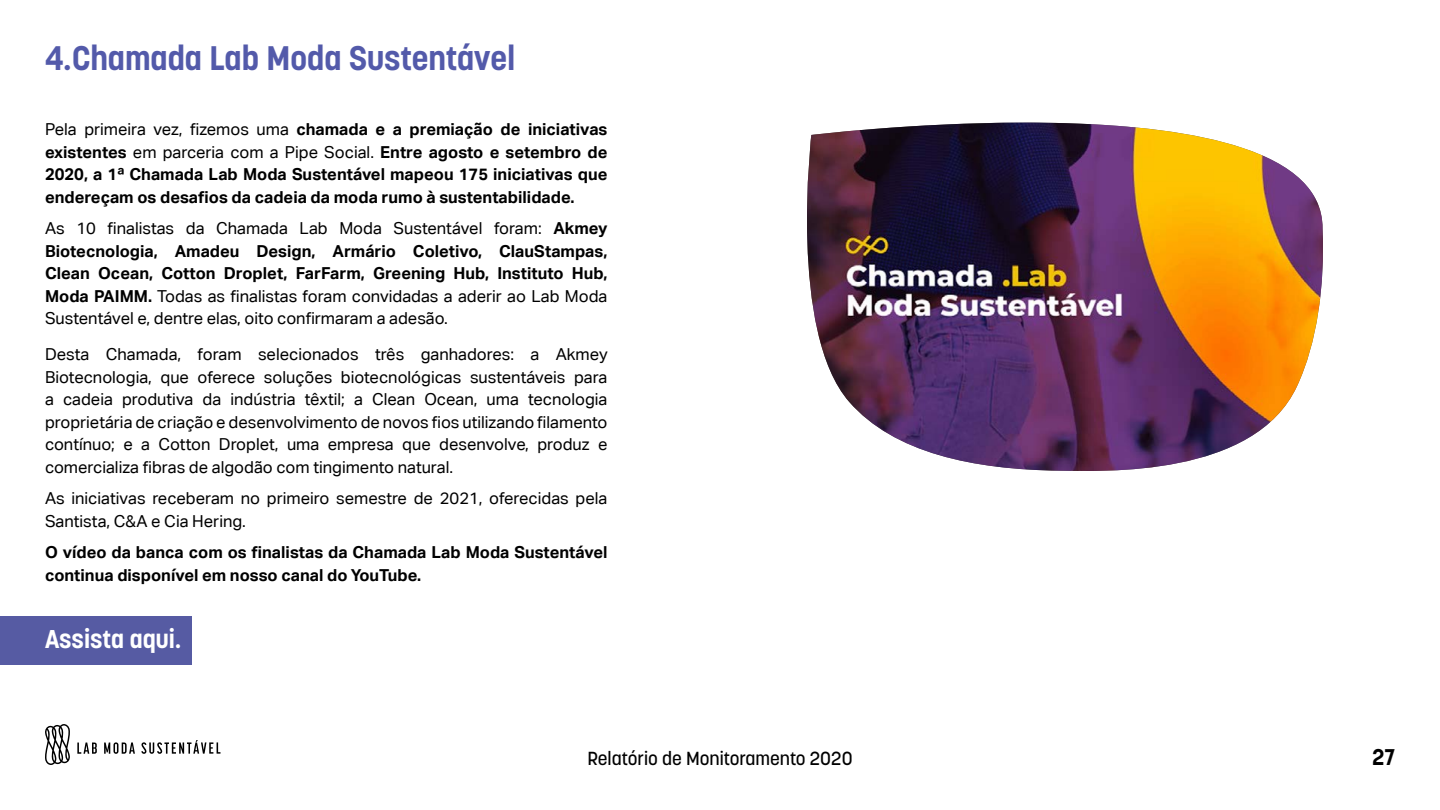
<style>
.page{position:relative;width:1440px;height:810px;background:#fff}
.page>*{position:absolute;margin:0;border:0;box-sizing:border-box;transform-origin:0 0}
.t1{font:700 33.75px "Korolev";color:#535aaa}
.t2{font:700 25.5px "Korolev";color:#fff}
.t3{font:700 22.5px "Korolev";color:#000}
.t4{font:500 18.75px "Korolev";color:#000}
.t5{font:16.5px/22.5px "Aktiv Grotesk Corp";color:#000;text-align:justify}
.t6{font:700 16.5px/22.5px "Aktiv Grotesk Corp";color:#000;text-align:justify}
.s1{font-weight:400}
.s2{font-weight:700}
</style>
<div class="page">
<svg style="left:45px;top:724px;width:25px;height:41px"></svg>
<svg style="left:77px;top:743px;width:20px;height:11px"></svg>
<svg style="left:104px;top:742px;width:31px;height:12px"></svg>
<svg style="left:141px;top:740px;width:79px;height:14px"></svg>
<div style="left:0;top:616px;width:192px;height:48px;background:#565ba3"></div>
<img style="left:807px;top:123px;width:516px;height:348px">
<h1 class="t1" style="left:45px;top:37px;width:472px">4.Chamada Lab Moda Sustentável</h1>
<p class="t6" style="left:45px;top:118px;width:564px"><span class="s1">Pela primeira vez, fizemos uma</span> chamada e a premiação de iniciativas existentes <span class="s1">em parceria com a Pipe Social.</span> Entre agosto e setembro de 2020, a 1ª Chamada Lab Moda Sustentável mapeou 175 iniciativas que endereçam os desafios da cadeia da moda rumo à sustentabilidade.</p>
<p class="t5" style="left:45px;top:217px;width:564px">As 10 finalistas da Chamada Lab Moda Sustentável foram: <span class="s2">Akmey Biotecnologia, Amadeu Design, Armário Coletivo, ClauStampas, Clean Ocean, Cotton Droplet, FarFarm, Greening Hub, Instituto Hub, Moda PAIMM.</span> Todas as finalistas foram convidadas a aderir ao Lab Moda Sustentável e, dentre elas, oito confirmaram a adesão.</p>
<p class="t5" style="left:45px;top:343px;width:564px">Desta Chamada, foram selecionados três ganhadores: a Akmey Biotecnologia, que oferece soluções biotecnológicas sustentáveis para a cadeia produtiva da indústria têxtil; a Clean Ocean, uma tecnologia proprietária de criação e desenvolvimento de novos fios utilizando filamento contínuo; e a Cotton Droplet, uma empresa que desenvolve, produz e comercializa fibras de algodão com tingimento natural.</p>
<p class="t5" style="left:45px;top:487px;width:564px">As iniciativas receberam no primeiro semestre de 2021, oferecidas pela<br>Santista, C&amp;A e Cia Hering.</p>
<p class="t6" style="left:45px;top:541px;width:564px">O vídeo da banca com os finalistas da Chamada Lab Moda Sustentável continua disponível em nosso canal do YouTube.</p>
<h2 class="t2" style="left:45px;top:623px;width:138px">Assista aqui.</h2>
<p class="t4" style="left:587px;top:747px;width:267px">Relatório de Monitoramento 2020</p>
<h3 class="t3" style="left:1373px;top:743px;width:24px">27</h3>
</div>
